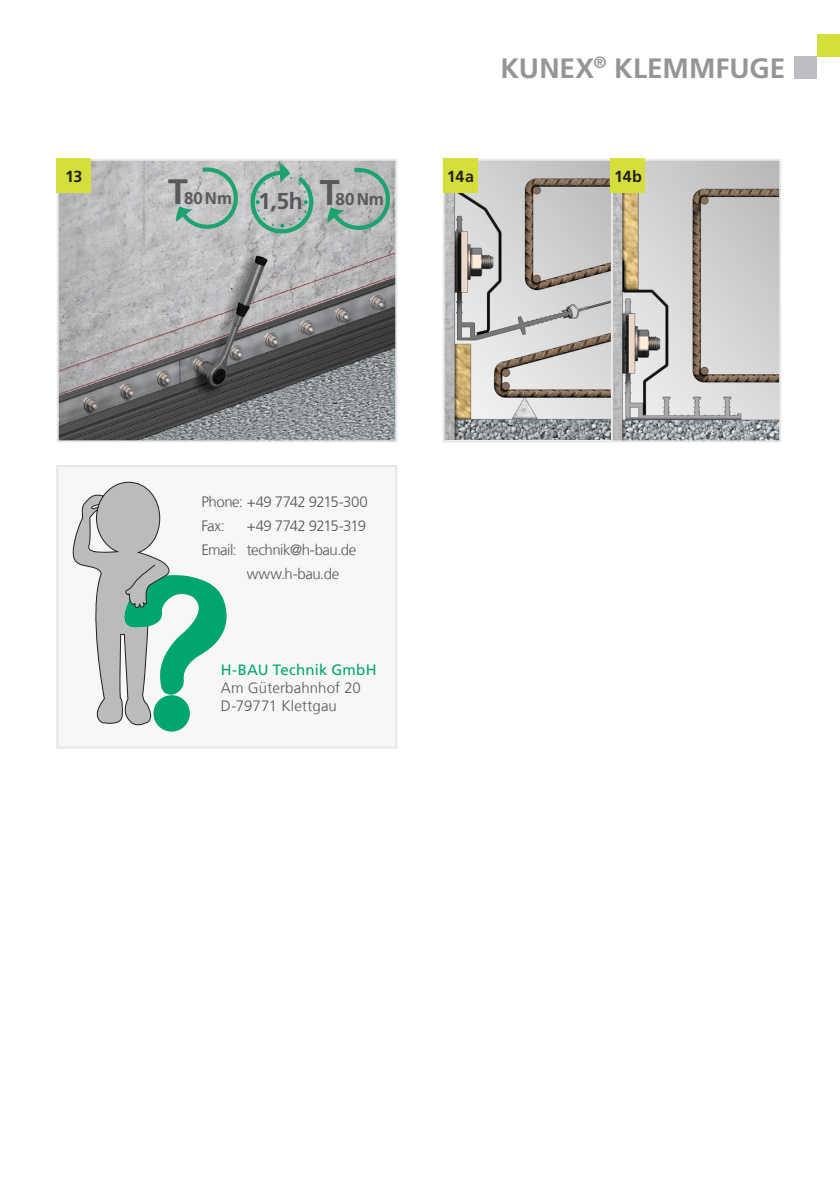
<style>
.page{position:relative;width:840px;height:1191px;background:#fff}
.page>*{position:absolute;margin:0;border:0;box-sizing:border-box;transform-origin:0 0}
.t1{font:700 28px "Frutiger LT Com";color:#939598}
.t2{font:700 16.8px "Frutiger LT Com";color:#57585a}
.t3{font:700 16px "Frutiger LT Com";letter-spacing:-.015em;color:#231f20}
.t4{font:300 15px/24px "Frutiger LT Com";letter-spacing:-.03em;color:#57585a}
.t5{font:300 15px/18px "Frutiger LT Com";letter-spacing:.01em;color:#57585a}
.t6{font:15px "Frutiger LT Com";letter-spacing:.01em;color:#00a66e}
.t7{font:300 15px "Frutiger LT Com";letter-spacing:-.065em;color:#57585a}
.s1{font-size:35.4px}
.s2{font-size:23px}
.s3{font-size:35.6px}
.s4{font-size:17px}
</style>
<div class="page">
<div style="left:816px;top:34px;width:23px;height:23px;background:#d5df39"></div>
<div style="left:794px;top:57px;width:22px;height:22px;background:#bcbdc0"></div>
<img style="left:445px;top:162px;width:164px;height:277px">
<div style="left:442px;top:159px;width:170px;height:283px;border:2px solid #e6e7e9"></div>
<img style="left:613px;top:162px;width:164px;height:277px">
<div style="left:610px;top:159px;width:170px;height:283px;border:2px solid #e6e7e9"></div>
<div style="left:443px;top:159px;width:34px;height:34px;background:#d5df39"></div>
<img style="left:60px;top:162px;width:334px;height:277px">
<div style="left:57px;top:159px;width:340px;height:283px;border:2px solid #e6e7e9"></div>
<div style="left:57px;top:159px;width:34px;height:34px;background:#d5df39"></div>
<svg style="left:176px;top:167px;width:62px;height:62px;background:#aabeb8"></svg>
<svg style="left:327px;top:168px;width:63px;height:62px;background:#a1b6af"></svg>
<svg style="left:250px;top:162px;width:63px;height:71px;background:#a0bab1"></svg>
<div style="left:610px;top:159px;width:34px;height:34px;background:#d5df39"></div>
<div style="left:56px;top:465px;width:341px;height:283px;background:#f7f7f8;border:2px solid #e6e7e9"></div>
<svg style="left:73px;top:482px;width:153px;height:245px"></svg>
<div style="left:153px;top:695px;width:37px;height:36px;background:#00a66e;border-radius:50%"></div>
<h1 class="t1" style="left:500px;top:51px;width:286px">KUNEX<sup>®</sup> KLEMMFUGE</h1>
<p class="t3" style="left:65px;top:166px;width:19px">13</p>
<p class="t3" style="left:446px;top:166px;width:28px">14a</p>
<p class="t2" style="left:168px;top:188px;width:217px"><span class="s1">T</span>80Nm <span class="s2">1,5h</span> <span class="s3">T</span><span class="s4">80Nm</span></p>
<p class="t3" style="left:613px;top:166px;width:29px">14b</p>
<p class="t4" style="left:201px;top:490px;width:168px">Phone: +49 7742 9215-300<br>Fax:</p>
<p class="t7" style="left:247px;top:516px;width:121px">+49 7742 9215-319</p>
<p class="t4" style="left:201px;top:538px;width:156px">Email: technik@h-bau.de</p>
<p class="t4" style="left:247px;top:562px;width:94px">www.h-bau.de</p>
<p class="t6" style="left:221px;top:661px;width:157px">H-BAU Technik GmbH</p>
<p class="t5" style="left:221px;top:679px;width:141px">Am Güterbahnhof 20<br>D-79771 Klettgau</p>
</div>
